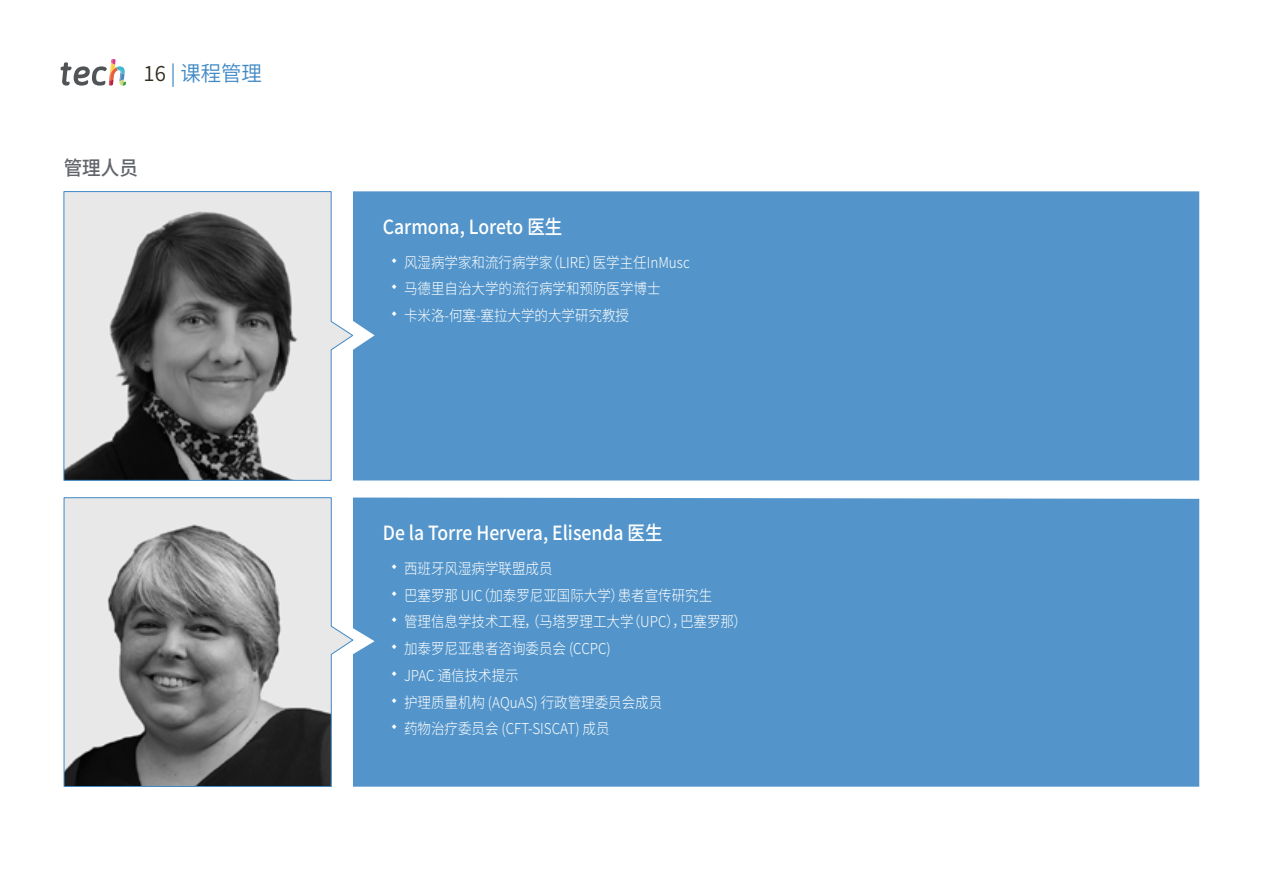
<style>
.page{position:relative;width:1263px;height:893px;background:#fff}
.page>*{position:absolute;margin:0;border:0;box-sizing:border-box;transform-origin:0 0}
.t1{font:21px "Source Han Sans CN";color:#4089c5}
.t2{font:500 19.5px "Source Han Sans CN";color:#fff;scale:.9 1}
.t3{font:500 19.5px "Source Han Sans CN";color:#61646a;scale:.95 1}
.t4{font:300 15px/26.7px "Source Han Sans CN";color:#fff;scale:.9 1}
.s1{color:#312e20}
</style>
<div class="page">
<svg style="left:61px;top:59px;width:65px;height:27px"></svg>
<div style="left:353px;top:191px;width:846px;height:289px;background:#5395ca"></div>
<svg style="left:64px;top:191px;width:289px;height:290px;background:#999a9b"></svg>
<div style="left:353px;top:497px;width:846px;height:290px;background:#5395ca"></div>
<svg style="left:64px;top:497px;width:289px;height:290px;background:#a3a4a5"></svg>
<svg style="left:392px;top:258px;width:5px;height:5px"></svg>
<svg style="left:392px;top:285px;width:5px;height:5px"></svg>
<svg style="left:392px;top:311px;width:5px;height:5px"></svg>
<svg style="left:392px;top:564px;width:5px;height:5px"></svg>
<svg style="left:392px;top:591px;width:5px;height:5px"></svg>
<svg style="left:392px;top:617px;width:5px;height:5px"></svg>
<svg style="left:392px;top:644px;width:5px;height:5px"></svg>
<svg style="left:392px;top:671px;width:5px;height:5px"></svg>
<svg style="left:392px;top:698px;width:5px;height:5px"></svg>
<svg style="left:392px;top:724px;width:5px;height:5px"></svg>
<h1 class="t1" style="left:144px;top:61px;width:120px"><span class="s1">16</span> | 课程管理</h1>
<h2 class="t3" style="left:64px;top:157px;width:80px">管理人员</h2>
<h2 class="t2" style="left:383px;top:216px;width:201px">Carmona, Loreto 医生</h2>
<p class="t4" style="left:404px;top:249px;width:319px">风湿病学家和流行病学家（LIRE）医学主任InMusc马德里自治大学的流行病学和预防医学博士<br>卡米洛-何塞-塞拉大学的大学研究教授</p>
<h2 class="t2" style="left:383px;top:522px;width:312px">De la Torre Hervera, Elisenda 医生</h2>
<p class="t4" style="left:404px;top:555px;width:383px">西班牙风湿病学联盟成员<br>巴塞罗那 UIC（加泰罗尼亚国际大学）患者宣传研究生<br>管理信息学技术工程，（马塔罗理工大学（UPC），巴塞罗那）加泰罗尼亚患者咨询委员会 (CCPC)<br>JPAC 通信技术提示<br>护理质量机构 (AQuAS) 行政管理委员会成员<br>药物治疗委员会 (CFT-SISCAT) 成员</p>
</div>
